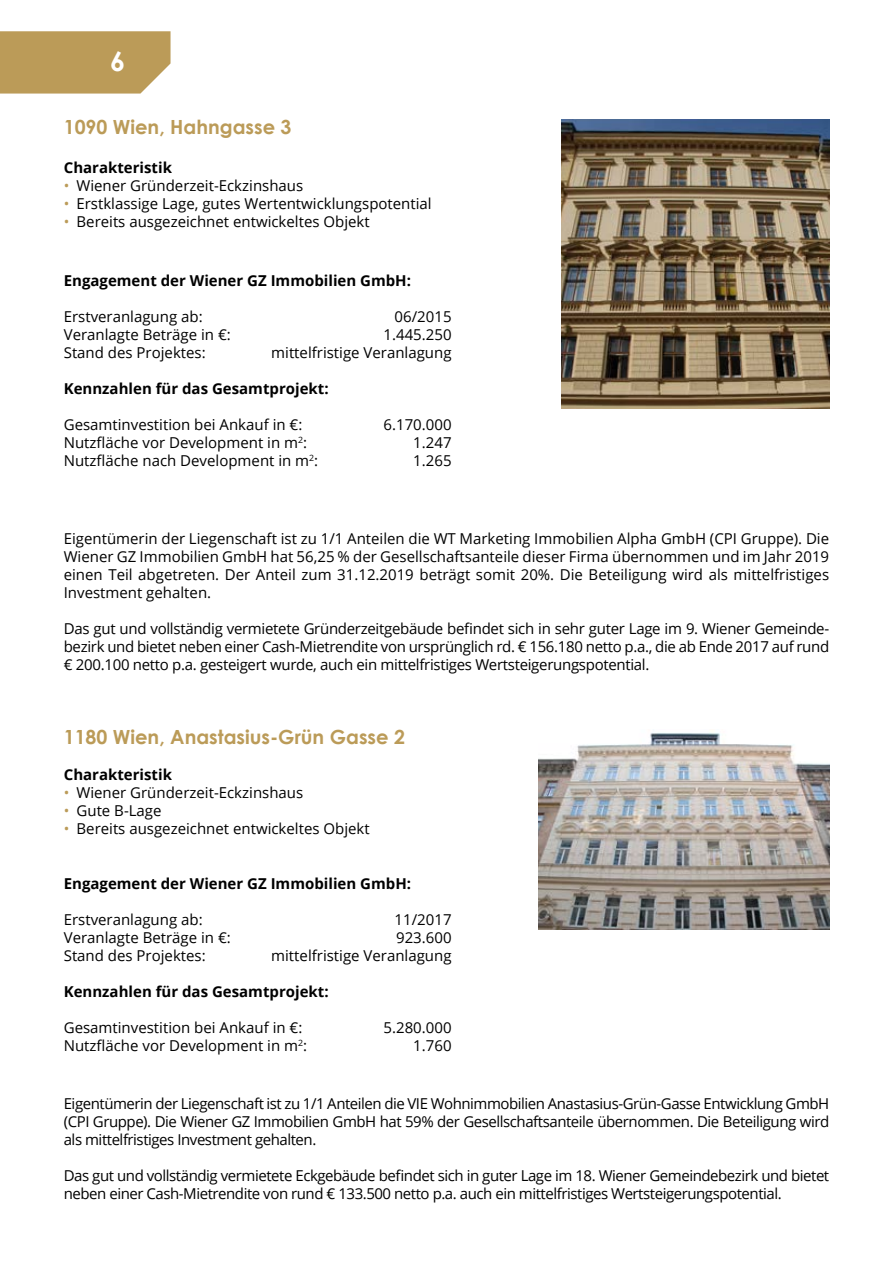
<style>
.page{position:relative;width:893px;height:1263px;background:#fff}
.page>*{position:absolute;margin:0;border:0;box-sizing:border-box;transform-origin:0 0}
.t1{font:700 27px "Century Gothic";color:#fff}
.t2{font:700 19.5px "Century Gothic";color:#bb9b58}
.t3{font:15px/18px "Open Sans";color:#000}
.t4{font:15px/18px "Open Sans";letter-spacing:-.03em;color:#000}
.t5{font:700 15px "Open Sans";color:#000}
.s1{color:#bb9b58}
</style>
<div class="page">
<svg style="left:0;top:31px;width:171px;height:63px;background:#bea061"></svg>
<img style="left:561px;top:119px;width:268px;height:289px">
<img style="left:538px;top:730px;width:291px;height:200px">
<h1 class="t1" style="left:110px;top:41px;width:17px">6</h1>
<h2 class="t2" style="left:64px;top:112px;width:229px">1090 Wien, Hahngasse 3</h2>
<p class="t5" style="left:64px;top:157px;width:110px">Charakteristik</p>
<p class="t3" style="left:64px;top:176px;width:241px"><span class="s1">•</span> Wiener Gründerzeit-Eckzinshaus</p>
<p class="t3" style="left:64px;top:194px;width:369px"><span class="s1">•</span> Erstklassige Lage, gutes Wertentwicklungspotential</p>
<p class="t3" style="left:64px;top:212px;width:307px"><span class="s1">•</span> Bereits ausgezeichnet entwickeltes Objekt</p>
<p class="t5" style="left:64px;top:270px;width:349px">Engagement der Wiener GZ Immobilien GmbH:</p>
<p class="t3" style="left:64px;top:307px;width:169px">Erstveranlagung ab:<br>Veranlagte Beträge in €:<br>Stand des Projektes:</p>
<p class="t5" style="left:64px;top:378px;width:266px">Kennzahlen für das Gesamtprojekt:</p>
<p class="t3" style="left:64px;top:415px;width:256px">Gesamtinvestition bei Ankauf in €:<br>Nutzfläche vor Development in m<sup>2</sup>:<br>Nutzfläche nach Development in m<sup>2</sup>:</p>
<p class="t3" style="left:271px;top:307px;width:182px;text-align:right">06/2015<br>1.445.250<br>mittelfristige Veranlagung</p>
<p class="t3" style="left:413px;top:415px;width:40px;text-align:justify;text-indent:-30px">6.170.000<br>1.247<br>1.265</p>
<p class="t3" style="left:64px;top:529px;width:767px;text-align:justify">Eigentümerin der Liegenschaft ist zu 1/1 Anteilen die WT Marketing Immobilien Alpha GmbH (CPI Gruppe). Die Wiener GZ Immobilien GmbH hat 56,25 % der Gesellschaftsanteile dieser Firma übernommen und im Jahr 2019 einen Teil abgetreten. Der Anteil zum 31.12.2019 beträgt somit 20%. Die Beteiligung wird als mittelfristiges Investment gehalten.</p>
<p class="t3" style="left:64px;top:619px;width:767px;text-align:justify">Das gut und vollständig vermietete Gründerzeitgebäude befindet sich in sehr guter Lage im 9. Wiener Gemeinde&shy;bezirk und bietet neben einer Cash-Mietrendite von ursprünglich rd. € 156.180 netto p.a., die ab Ende 2017 auf rund € 200.100 netto p.a. gesteigert wurde, auch ein mittelfristiges Wertsteigerungspotential.</p>
<h2 class="t2" style="left:64px;top:722px;width:343px">1180 Wien, Anastasius-Grün Gasse 2</h2>
<p class="t5" style="left:64px;top:764px;width:110px">Charakteristik</p>
<p class="t3" style="left:64px;top:783px;width:241px"><span class="s1">•</span> Wiener Gründerzeit-Eckzinshaus</p>
<p class="t3" style="left:64px;top:801px;width:99px"><span class="s1">•</span> Gute B-Lage</p>
<p class="t3" style="left:64px;top:819px;width:307px"><span class="s1">•</span> Bereits ausgezeichnet entwickeltes Objekt</p>
<p class="t5" style="left:64px;top:873px;width:349px">Engagement der Wiener GZ Immobilien GmbH:</p>
<p class="t3" style="left:64px;top:910px;width:169px">Erstveranlagung ab:<br>Veranlagte Beträge in €:<br>Stand des Projektes:</p>
<p class="t5" style="left:64px;top:981px;width:266px">Kennzahlen für das Gesamtprojekt:</p>
<p class="t3" style="left:64px;top:1018px;width:245px">Gesamtinvestition bei Ankauf in €:<br>Nutzfläche vor Development in m<sup>2</sup>:</p>
<p class="t3" style="left:271px;top:910px;width:182px;text-align:right">11/2017<br>923.600<br>mittelfristige Veranlagung</p>
<p class="t3" style="left:384px;top:1018px;width:70px;text-align:right">5.280.000<br>1.760</p>
<p class="t3" style="left:64px;top:1094px;width:767px;text-align:justify">Eigentümerin der Liegenschaft ist zu 1/1 Anteilen die VIE Wohnimmobilien Anastasius-Grün-Gasse Entwicklung GmbH (CPI Gruppe). Die Wiener GZ Immobilien GmbH hat 59% der Gesellschaftsanteile übernommen. Die Beteiligung wird als mittelfristiges Investment gehalten.</p>
<p class="t4" style="left:64px;top:1166px;width:767px">Das gut und vollständig vermietete Eckgebäude befindet sich in guter Lage im 18. Wiener Gemeindebezirk und bietet neben einer Cash-Mietrendite von rund € 133.500 netto p.a. auch ein mittelfristiges Wertsteigerungspotential.</p>
</div>
